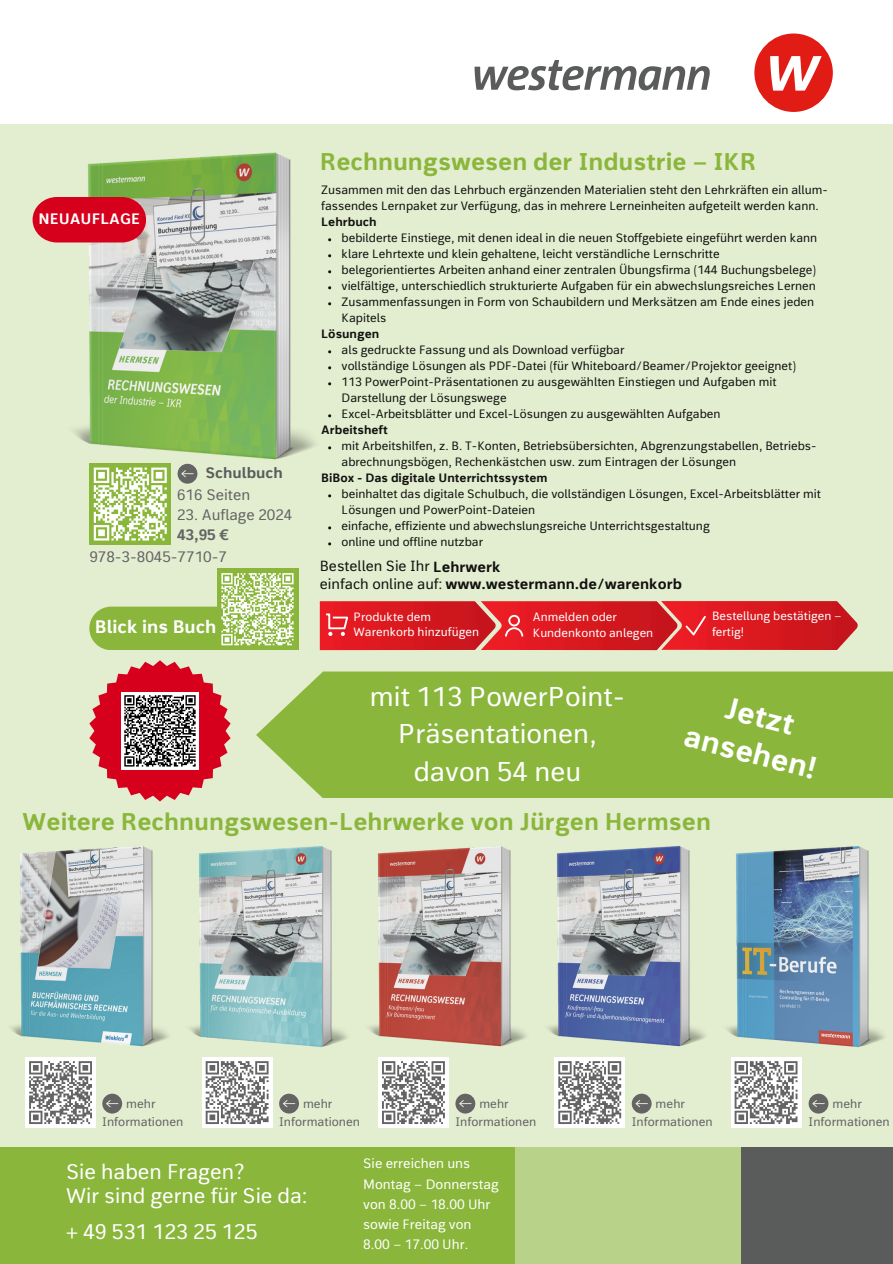
<style>
.page{position:relative;width:893px;height:1264px;background:#fff}
.page>*{position:absolute;margin:0;border:0;box-sizing:border-box;transform-origin:0 0}
.t1{font:700 30px/37px "bs Thomas Sans 1";color:#fff;text-align:center}
.t2{font:27px/37.2px "bs Thomas Sans 1";color:#fff;text-align:center}
.t3{font:700 24px "bs Thomas Sans 1";color:#8ab63b}
.t4{font:21px/24.8px "bs Thomas Sans 1";color:#fff}
.t5{font:700 18px "bs Thomas Sans 1";color:#fff}
.t6{font:15px "bs Thomas Sans 1";color:#646464}
.t7{font:700 15px "bs Thomas Sans 1";color:#fff}
.t8{font:700 15px "bs Thomas Sans 1";color:#5a5c5b}
.t9{font:700 15px "bs Thomas Sans 1";color:#646464}
.t10{font:700 14.55px "bs Thomas Sans 1";color:#11110f}
.t11{font:14.55px "bs Thomas Sans 1";color:#11110f}
.t12{font:13.5px "bs Thomas Sans 1";color:#fff}
.t13{font:12.3px/18.3px "bs Thomas Sans 1";color:#646464;text-align:center}
.t14{font:12px/16px "bs Thomas Sans 1";color:#11110f}
.t15{font:700 12px "bs Thomas Sans 1";color:#11110f}
.t16{font:11.85px/15.9px "bs Thomas Sans 1";color:#fff}
.s1{font-weight:700}
.s2{font-weight:400}
</style>
<div class="page">
<svg style="left:474px;top:60px;width:235px;height:30px"></svg>
<div style="left:754px;top:34px;width:78px;height:78px;background:#e11c15;border-radius:50%"></div>
<svg style="left:770px;top:56px;width:51px;height:35px"></svg>
<div style="left:0;top:124px;width:892px;height:1042px;background:#e3edd0"></div>
<img style="left:56px;top:152px;width:275px;height:378px">
<div style="left:89px;top:463px;width:82px;height:82px;background:#8ab63b"></div>
<svg style="left:93px;top:467px;width:74px;height:74px"></svg>
<svg style="left:33px;top:197px;width:113px;height:45px"></svg>
<svg style="left:177px;top:464px;width:20px;height:19px"></svg>
<img style="left:369px;top:846px;width:337px;height:245px">
<img style="left:11px;top:846px;width:337px;height:247px">
<img style="left:727px;top:846px;width:158px;height:247px">
<img style="left:495px;top:601px;width:166px;height:49px">
<img style="left:661px;top:601px;width:196px;height:49px">
<svg style="left:505px;top:615px;width:18px;height:21px"></svg>
<svg style="left:685px;top:615px;width:21px;height:20px"></svg>
<img style="left:320px;top:601px;width:175px;height:49px">
<svg style="left:324px;top:612px;width:25px;height:24px"></svg>
<div style="left:25px;top:1057px;width:71px;height:70px;background:#fff"></div>
<svg style="left:29px;top:1061px;width:63px;height:63px"></svg>
<div style="left:202px;top:1057px;width:70px;height:70px;background:#fff"></div>
<svg style="left:205px;top:1061px;width:64px;height:63px"></svg>
<div style="left:378px;top:1057px;width:70px;height:70px;background:#fff"></div>
<svg style="left:382px;top:1061px;width:63px;height:63px"></svg>
<div style="left:554px;top:1057px;width:71px;height:70px;background:#fff"></div>
<svg style="left:558px;top:1061px;width:64px;height:63px"></svg>
<div style="left:730px;top:1057px;width:71px;height:70px;background:#fff"></div>
<svg style="left:734px;top:1061px;width:64px;height:63px"></svg>
<svg style="left:102px;top:1093px;width:20px;height:20px"></svg>
<svg style="left:279px;top:1093px;width:20px;height:20px"></svg>
<svg style="left:455px;top:1093px;width:20px;height:20px"></svg>
<svg style="left:631px;top:1093px;width:20px;height:20px"></svg>
<svg style="left:808px;top:1093px;width:20px;height:20px"></svg>
<div style="left:89px;top:606px;width:209px;height:44px;background:#8ab63b;border-radius:22px"></div>
<div style="left:216px;top:568px;width:82px;height:82px;background:#8ab63b"></div>
<svg style="left:221px;top:573px;width:73px;height:73px"></svg>
<div style="left:0;top:1147px;width:516px;height:116px;background:#8ab63b"></div>
<div style="left:515px;top:1147px;width:226px;height:116px;background:#b8d389"></div>
<div style="left:741px;top:1147px;width:151px;height:116px;background:#5a5c5b"></div>
<div style="left:256px;top:671px;width:636px;height:127px;background:#8ab63b"></div>
<svg style="left:89px;top:660px;width:141px;height:141px"></svg>
<p class="t7" style="left:38px;top:210px;width:103px">NEUAUFLAGE</p>
<p class="t8" style="left:205px;top:463px;width:79px">Schulbuch</p>
<p class="t6" style="left:177px;top:485px;width:75px">616 Seiten</p>
<p class="t6" style="left:177px;top:506px;width:117px">23. Auflage 2024</p>
<h3 class="t9" style="left:177px;top:526px;width:54px">43,95 €</h3>
<p class="t6" style="left:89px;top:547px;width:139px">978-3-8045-7710-7</p>
<p class="t5" style="left:95px;top:616px;width:123px">Blick ins Buch</p>
<p class="t3" style="left:320px;top:148px;width:438px">Rechnungswesen der Industrie – IKR</p>
<p class="t14" style="left:321px;top:182px;width:508px">Zusammen mit den das Lehrbuch ergänzenden Materialien steht den Lehrkräften ein allum&shy;fassendes Lernpaket zur Verfügung, das in mehrere Lerneinheiten aufgeteilt werden kann.</p>
<p class="t15" style="left:321px;top:215px;width:57px">Lehrbuch</p>
<p class="t14" style="left:341px;top:230px;width:477px">bebilderte Einstiege, mit denen ideal in die neuen Stoffgebiete eingeführt werden kann</p>
<p class="t14" style="left:341px;top:246px;width:379px">klare Lehrtexte und klein gehaltene, leicht verständliche Lernschritte</p>
<p class="t14" style="left:341px;top:262px;width:476px">belegorientiertes Arbeiten anhand einer zentralen Übungsfirma (144 Buchungsbelege)</p>
<p class="t14" style="left:341px;top:278px;width:476px">vielfältige, unterschiedlich strukturierte Aufgaben für ein abwechslungsreiches Lernen</p>
<p class="t14" style="left:341px;top:294px;width:474px">Zusammenfassungen in Form von Schaubildern und Merksätzen am Ende eines jeden<br>Kapitels</p>
<p class="t15" style="left:321px;top:327px;width:60px">Lösungen</p>
<p class="t14" style="left:341px;top:342px;width:284px">als gedruckte Fassung und als Download verfügbar</p>
<p class="t14" style="left:341px;top:358px;width:456px">vollständige Lösungen als PDF-Datei (für Whiteboard/Beamer/Projektor geeignet)</p>
<p class="t14" style="left:341px;top:374px;width:436px">113 PowerPoint-Präsentationen zu ausgewählten Einstiegen und Aufgaben mit<br>Darstellung der Lösungswege</p>
<p class="t14" style="left:341px;top:406px;width:380px">Excel-Arbeitsblätter und Excel-Lösungen zu ausgewählten Aufgaben</p>
<p class="t15" style="left:321px;top:423px;width:68px">Arbeitsheft</p>
<p class="t14" style="left:341px;top:438px;width:476px">mit Arbeitshilfen, z. B. T-Konten, Betriebsübersichten, Abgrenzungstabellen, Betriebs&shy;abrechnungsbögen, Rechenkästchen usw. zum Eintragen der Lösungen</p>
<h5 class="t15" style="left:321px;top:471px;width:228px">BiBox - Das digitale Unterrichtssystem</h5>
<p class="t14" style="left:341px;top:486px;width:480px">beinhaltet das digitale Schulbuch, die vollständigen Lösungen, Excel-Arbeitsblätter mit<br>Lösungen und PowerPoint-Dateien</p>
<h1 class="t14" style="left:341px;top:518px;width:370px">einfache, effiziente und abwechslungsreiche Unterrichtsgestaltung</h1>
<h2 class="t14" style="left:341px;top:534px;width:143px">online und offline nutzbar</h2>
<p class="t11" style="left:320px;top:557px;width:182px">Bestellen Sie Ihr <span class="s1">Lehrwerk</span></p>
<p class="t10" style="left:320px;top:575px;width:363px"><span class="s2">einfach online auf:</span> www.westermann.de/warenkorb</p>
<p class="t16" style="left:353px;top:608px;width:127px">Produkte dem<br>Warenkorb hinzufügen</p>
<p class="t16" style="left:533px;top:609px;width:86px">Anmelden oder</p>
<p class="t16" style="left:533px;top:624px;width:122px">Kundenkonto anlegen</p>
<p class="t16" style="left:712px;top:608px;width:131px">Bestellung bestätigen –</p>
<p class="t16" style="left:712px;top:624px;width:33px">fertig!</p>
<p class="t2" style="left:370px;top:678px;width:256px">mit 113 PowerPoint-<br>Präsentationen,</p>
<p class="t2" style="left:414px;top:752px;width:169px">davon 54 neu</p>
<p class="t1" style="left:698px;top:682px;width:137px;rotate:14deg">Jetzt ansehen!</p>
<p class="t3" style="left:22px;top:807px;width:690px">Weitere Rechnungswesen-Lehrwerke von Jürgen Hermsen</p>
<h6 class="t13" style="left:102px;top:1094px;width:83px">mehr<br>Informationen</h6>
<p class="t13" style="left:279px;top:1094px;width:83px">mehr<br>Informationen</p>
<p class="t13" style="left:455px;top:1094px;width:83px">mehr<br>Informationen</p>
<p class="t13" style="left:631px;top:1094px;width:83px">mehr<br>Informationen</p>
<p class="t13" style="left:808px;top:1094px;width:83px">mehr<br>Informationen</p>
<p class="t4" style="left:66px;top:1159px;width:243px">Sie haben Fragen?<br>Wir sind gerne für Sie da:</p>
<p class="t4" style="left:66px;top:1219px;width:193px">+ 49 531 123 25 125</p>
<p class="t12" style="left:363px;top:1155px;width:108px">Sie erreichen uns</p>
<p class="t12" style="left:363px;top:1175px;width:137px">Montag – Donnerstag</p>
<p class="t12" style="left:363px;top:1195px;width:129px">von 8.00 – 18.00 Uhr</p>
<p class="t12" style="left:363px;top:1216px;width:110px">sowie Freitag von</p>
<h3 class="t12" style="left:363px;top:1236px;width:107px">8.00 – 17.00 Uhr.</h3>
</div>
